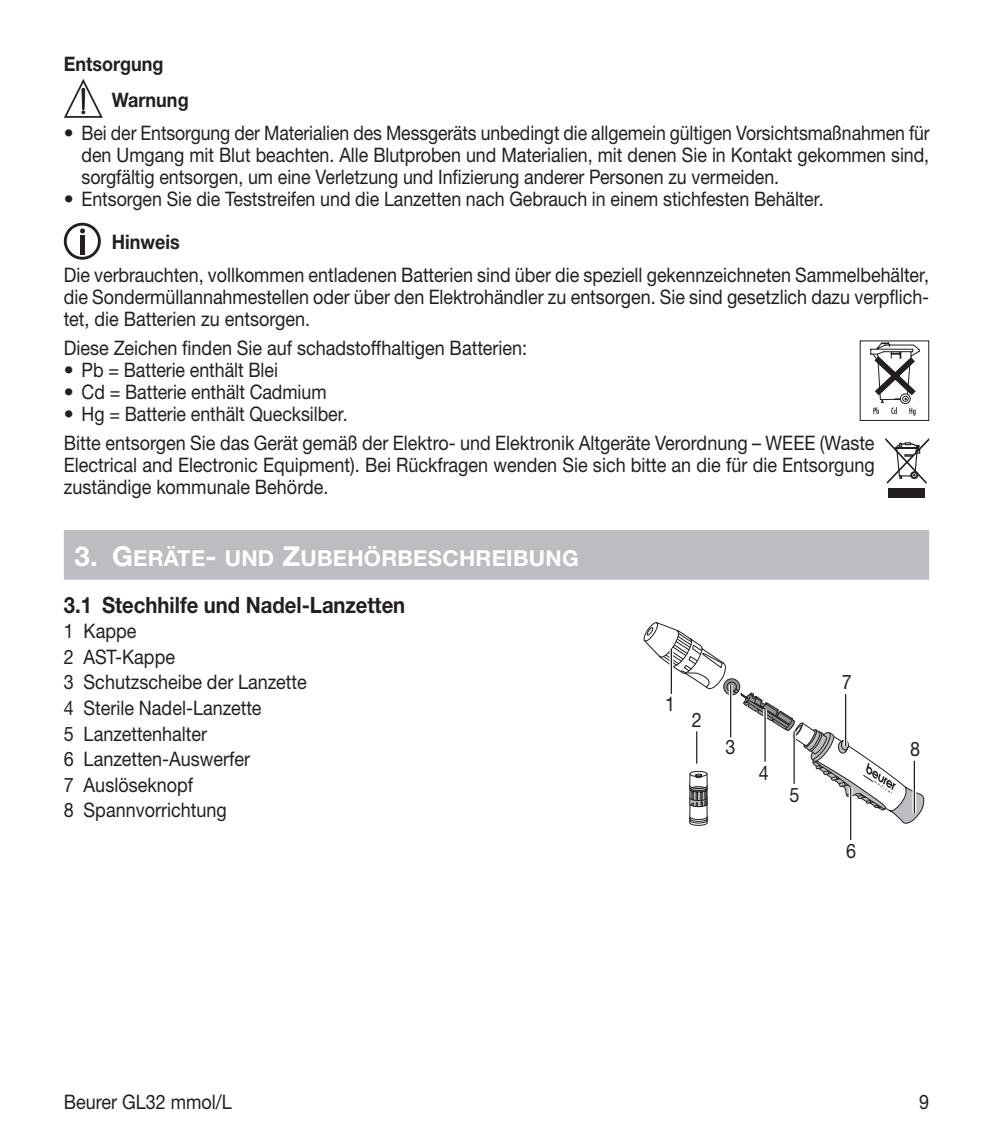
<style>
.page{position:relative;width:993px;height:1134px;background:#fff}
.page>*{position:absolute;margin:0;border:0;box-sizing:border-box;transform-origin:0 0}
.t1{font:700 22.5px "Helvetica Neue LTW1 G";color:#231f20;scale:.9 1}
.t2{font:700 22px "Helvetica Neue LTW1 G";letter-spacing:.015em;color:#fff}
.t3{font:20px/25.5px "Helvetica Neue LTW1 G";color:#231f20;scale:.9 1}
.t4{font:20px/22px "Helvetica Neue LTW1 G";color:#231f20;text-align:justify}
.t5{font:700 20px/36.2px "Helvetica Neue LTW1 G";color:#231f20;scale:.9 1}
.s1{font-size:27.5px}
</style>
<div class="page">
<div style="left:64px;top:530px;width:864px;height:50px;background:#bcbdc0"></div>
<svg style="left:64px;top:79px;width:39px;height:39px"></svg>
<div style="left:82px;top:88px;width:3px;height:22px;border:1px solid #231f20"></div>
<div style="left:64px;top:223px;width:37px;height:37px;border:3px solid #231f20;border-radius:50%"></div>
<div style="left:80px;top:235px;width:5px;height:19px;background:#231f20"></div>
<svg style="left:80px;top:228px;width:5px;height:5px"></svg>
<svg style="left:859px;top:340px;width:69px;height:81px"></svg>
<div style="left:888px;top:488px;width:36px;height:9px;background:#231f20"></div>
<svg style="left:885px;top:438px;width:43px;height:46px"></svg>
<svg style="left:851px;top:826px;width:1px;height:14px"></svg>
<hr style="left:849px;top:787px;width:2px;height:53px;background:#231f20">
<svg style="left:643px;top:622px;width:280px;height:204px"></svg>
<p class="t5" style="left:112px;top:46px;width:87px;text-indent:-48px">Entsorgung<br>Warnung</p>
<p class="t4" style="left:81px;top:122px;width:849px;text-indent:-18px">• Bei der Entsorgung der Materialien des Messgeräts unbedingt die allgemein gültigen Vorsichtsmaßnahmen für den Umgang mit Blut beachten. Alle Blutproben und Materialien, mit denen Sie in Kontakt gekommen sind, sorgfältig entsorgen, um eine Verletzung und Infizierung anderer Personen zu vermeiden.</p>
<p class="t4" style="left:64px;top:188px;width:761px">• Entsorgen Sie die Teststreifen und die Lanzetten nach Gebrauch in einem stichfesten Behälter.</p>
<p class="t5" style="left:112px;top:224px;width:77px">Hinweis</p>
<p class="t3" style="left:64px;top:263px;width:962px;line-height:22px;text-align:justify">Die verbrauchten, vollkommen entladenen Batterien sind über die speziell gekennzeichneten Sammelbehälter, die Sondermüllannahmestellen oder über den Elektrohändler zu entsorgen. Sie sind gesetzlich dazu verpflich&shy;tet, die Batterien zu entsorgen.</p>
<p class="t3" style="left:64px;top:335px;width:516px">Diese Zeichen finden Sie auf schadstoffhaltigen Batterien:</p>
<p class="t4" style="left:64px;top:359px;width:215px">• Pb = Batterie enthält Blei</p>
<p class="t4" style="left:64px;top:381px;width:264px">• Cd = Batterie enthält Cadmium</p>
<p class="t4" style="left:64px;top:399px;width:812px;line-height:29px">• Hg = Batterie enthält Quecksilber.<br>Bitte entsorgen Sie das Gerät gemäß der Elektro- und Elektronik Altgeräte Verordnung – WEEE (Waste</p>
<p class="t3" style="left:64px;top:454px;width:902px;line-height:22px">Electrical and Electronic Equipment). Bei Rückfragen wenden Sie sich bitte an die für die Entsorgung zuständige kommunale Behörde.</p>
<p class="t2" style="left:74px;top:544px;width:505px"><span class="s1">3. G</span>ERÄTE<span class="s1">-</span> UND <span class="s1">Z</span>UBEHÖRBESCHREIBUNG</p>
<p class="t1" style="left:64px;top:591px;width:381px">3.1 Stechhilfe und Nadel-Lanzetten</p>
<p class="t3" style="left:64px;top:618px;width:271px">1 Kappe<br>2 AST-Kappe<br>3 Schutzscheibe der Lanzette<br>4 Sterile Nadel-Lanzette<br>5 Lanzettenhalter<br>6 Lanzetten-Auswerfer<br>7 Auslöseknopf<br>8 Spannvorrichtung</p>
<p class="t3" style="left:665px;top:691px;width:13px">1</p>
<p class="t3" style="left:691px;top:707px;width:13px">2</p>
<p class="t3" style="left:725px;top:733px;width:13px">3</p>
<p class="t3" style="left:758px;top:759px;width:13px">4</p>
<p class="t3" style="left:789px;top:782px;width:13px">5</p>
<p class="t3" style="left:841px;top:669px;width:13px">7</p>
<p class="t3" style="left:845px;top:838px;width:13px">6</p>
<p class="t3" style="left:909px;top:736px;width:13px">8</p>
<p class="t3" style="left:64px;top:1089px;width:188px">Beurer GL32 mmol/L</p>
<p class="t3" style="left:918px;top:1089px;width:13px">9</p>
</div>
